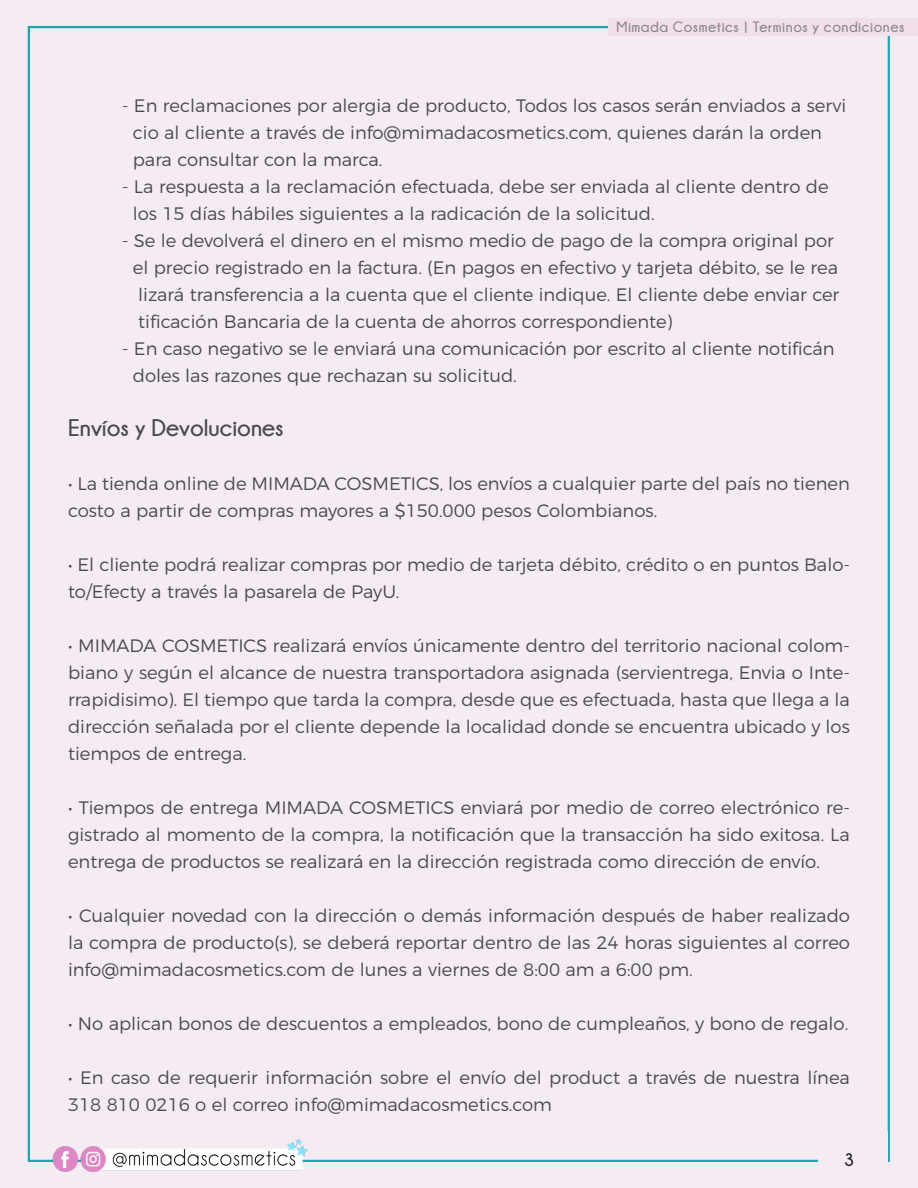
<style>
.page{position:relative;width:918px;height:1188px;background:#f4ebf3}
.page>*{position:absolute;margin:0;border:0;box-sizing:border-box;transform-origin:0 0}
.t1{font:700 24px "Champagne&Limousines";color:#494a4b}
.t2{font:300 18px/27px "Montserrat";color:#494a4b}
.t3{font:700 18px "Champagne&Limousines";color:#231f20}
.t4{font:700 15px "Champagne&Limousines";letter-spacing:.035em;color:#8a8c8f}
</style>
<div class="page">
<img style="left:39px;top:1138px;width:279px;height:34px">
<div style="left:608px;top:19px;width:310px;height:17px;background:#f3deeb"></div>
<p class="t4" style="left:617px;top:19px;width:289px">Mimada Cosmetics | Terminos y condiciones</p>
<p class="t2" style="left:133px;top:91px;width:715px;text-indent:-11px">- En reclamaciones por alergia de producto, Todos los casos serán enviados a servi cio al cliente a través de info@mimadacosmetics.com, quienes darán la orden para consultar con la marca.</p>
<p class="t2" style="left:133px;top:172px;width:697px;text-indent:-11px">- La respuesta a la reclamación efectuada, debe ser enviada al cliente dentro de los 15 días hábiles siguientes a la radicación de la solicitud.</p>
<p class="t2" style="left:122px;top:226px;width:713px">- Se le devolverá el dinero en el mismo medio de pago de la compra original por</p>
<p class="t2" style="left:133px;top:253px;width:707px">el precio registrado en la factura. (En pagos en efectivo y tarjeta débito, se le rea</p>
<p class="t2" style="left:138px;top:280px;width:703px">lizará transferencia a la cuenta que el cliente indique. El cliente debe enviar cer</p>
<p class="t2" style="left:138px;top:307px;width:536px">tificación Bancaria de la cuenta de ahorros correspondiente)</p>
<p class="t2" style="left:133px;top:334px;width:703px;text-indent:-11px">- En caso negativo se le enviará una comunicación por escrito al cliente notificán doles las razones que rechazan su solicitud.</p>
<p class="t1" style="left:68px;top:415px;width:217px">Envíos y Devoluciones</p>
<p class="t2" style="left:68px;top:469px;width:783px">• La tienda online de MIMADA COSMETICS, los envíos a cualquier parte del país no tienen costo a partir de compras mayores a $150.000 pesos Colombianos.</p>
<p class="t2" style="left:68px;top:550px;width:783px">• El cliente podrá realizar compras por medio de tarjeta débito, crédito o en puntos Balo&shy;to/Efecty a través la pasarela de PayU.</p>
<p class="t2" style="left:68px;top:631px;width:783px;text-align:justify">• MIMADA COSMETICS realizará envíos únicamente dentro del territorio nacional colom&shy;biano y según el alcance de nuestra transportadora asignada (servientrega, Envia o Inte&shy;rrapidisimo). El tiempo que tarda la compra, desde que es efectuada, hasta que llega a la dirección señalada por el cliente depende la localidad donde se encuentra ubicado y los tiempos de entrega.</p>
<p class="t2" style="left:68px;top:793px;width:783px;text-align:justify">• Tiempos de entrega MIMADA COSMETICS enviará por medio de correo electrónico re&shy;gistrado al momento de la compra, la notificación que la transacción ha sido exitosa. La entrega de productos se realizará en la dirección registrada como dirección de envío.</p>
<p class="t2" style="left:68px;top:901px;width:784px;text-align:justify">• Cualquier novedad con la dirección o demás información después de haber realizado la compra de producto(s), se deberá reportar dentro de las 24 horas siguientes al correo info@mimadacosmetics.com de lunes a viernes de 8:00 am a 6:00 pm.</p>
<p class="t2" style="left:68px;top:1009px;width:782px">• No aplican bonos de descuentos a empleados, bono de cumpleaños, y bono de regalo.</p>
<p class="t2" style="left:68px;top:1063px;width:783px">• En caso de requerir información sobre el envío del product a través de nuestra línea<br>318 810 0216 o el correo info@mimadacosmetics.com</p>
<p class="t3" style="left:844px;top:1150px;width:12px">3</p>
</div>
